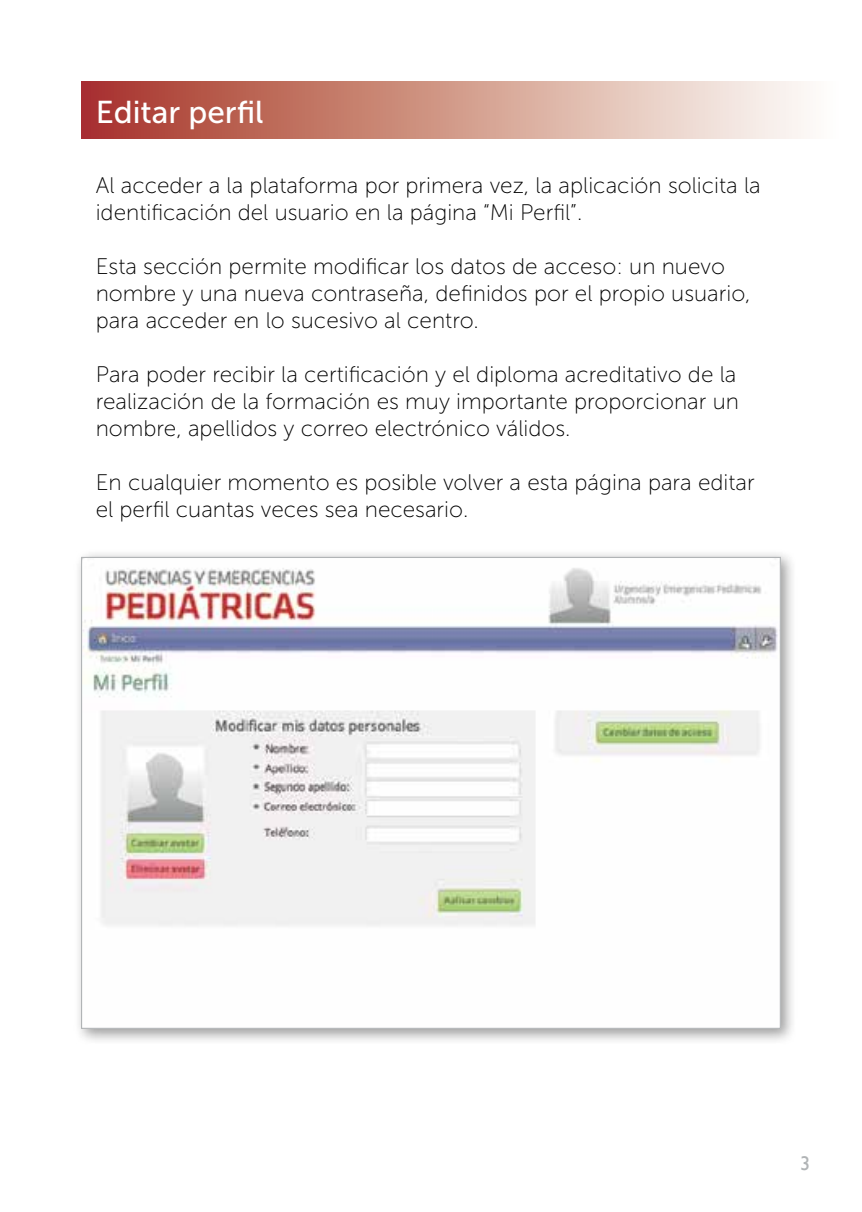
<style>
.page{position:relative;width:862px;height:1212px;background:#fff}
.page>*{position:absolute;margin:0;border:0;box-sizing:border-box;transform-origin:0 0}
.t1{font:31.5px "Museo Sans 500";color:#fff}
.t2{font:22.5px/27px "Museo Sans 100";color:#000}
.t3{font:20.25px "Gill Sans";color:#b1b4b6}
</style>
<div class="page">
<div style="left:81px;top:81px;width:760px;height:57px;background:linear-gradient(to right,#a63424,#fffffb)"></div>
<div style="left:73px;top:549px;width:724px;height:496px;background:#000;opacity:.4"></div>
<img style="left:83px;top:559px;width:695px;height:468px">
<h1 class="t1" style="left:96px;top:95px;width:169px">Editar perfil</h1>
<p class="t2" style="left:96px;top:172px;width:666px">Al acceder a la plataforma por primera vez, la aplicación solicita la identificación del usuario en la página “Mi Perfil”.</p>
<p class="t2" style="left:96px;top:253px;width:656px">Esta sección permite modificar los datos de acceso: un nuevo nombre y una nueva contraseña, definidos por el propio usuario, para acceder en lo sucesivo al centro.</p>
<p class="t2" style="left:96px;top:361px;width:644px;text-align:justify">Para poder recibir la certificación y el diploma acreditativo de la realización de la formación es muy importante proporcionar un nombre, apellidos y correo electrónico válidos.</p>
<p class="t2" style="left:96px;top:469px;width:660px">En cualquier momento es posible volver a esta página para editar el perfil cuantas veces sea necesario.</p>
<p class="t3" style="left:799px;top:1152px;width:12px">3</p>
</div>
